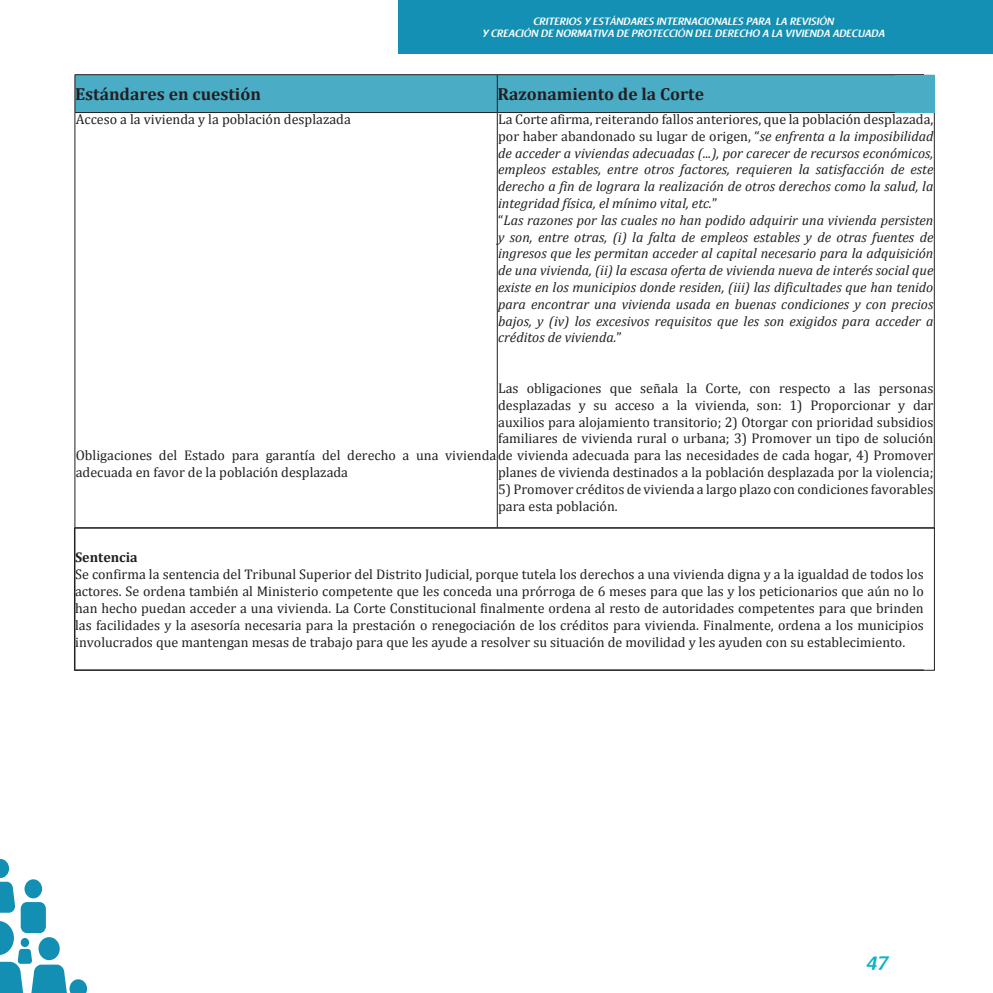
<style>
.page{position:relative;width:993px;height:993px;background:#fff}
.page>*{position:absolute;margin:0;border:0;box-sizing:border-box;transform-origin:0 0}
.t1{font:600 19.25px "Raspoutine";color:#0cb4c4}
.Table_Contents{font:700 17.5px "Cambria";color:#231f20}
.Table_Contents-2{font:14px/16.8px "Cambria";color:#231f20}
.Table_Contents-3{font:italic 14px/16.8px "Cambria";color:#231f20;text-align:justify}
.Table_Contents-4{font:700 14px "Cambria";color:#231f20}
.t2{font:600 10.5px/12.6px "Raspoutine";letter-spacing:.01em;color:#fff;text-align:center}
.s1{font-style:normal}
</style>
<div class="page">
<div style="left:398px;top:0;width:594px;height:54px;background:#1390b3"></div>
<div style="left:21px;top:901px;width:25px;height:31px;background:#128fb3;border-radius:6px"></div>
<div style="left:24px;top:879px;width:18px;height:19px;background:#128fb3;border-radius:50%"></div>
<svg style="left:0;top:859px;width:15px;height:53px"></svg>
<svg style="left:0;top:920px;width:87px;height:72px"></svg>
<hr style="left:75px;top:74px;width:422px;height:1px;background:#231f20">
<hr style="left:497px;top:74px;width:426px;height:1px;background:#231f20">
<hr style="left:74px;top:113px;width:1px;height:414px;background:#231f20">
<hr style="left:496px;top:113px;width:1px;height:414px;background:#231f20">
<hr style="left:933px;top:113px;width:1px;height:414px;background:#231f20">
<hr style="left:74px;top:112px;width:423px;height:1px;background:#231f20">
<div style="left:75px;top:75px;width:859px;height:38px;background:#4bacc6"></div>
<div style="left:74px;top:527px;width:860px;height:143px;border:1px solid #231f20"></div>
<div style="left:894px;top:75px;width:40px;height:37px;background:#4bacc6"></div>
<p class="t2" style="left:482px;top:15px;width:403px">CRITERIOS Y ESTÁNDARES INTERNACIONALES PARA LA REVISIÓN<br>Y CREACIÓN DE NORMATIVA DE PROTECCIÓN DEL DERECHO A LA VIVIENDA ADECUADA</p>
<p class="Table_Contents" style="left:75px;top:82px;width:187px">Estándares en cuestión</p>
<p class="Table_Contents" style="left:497px;top:82px;width:208px">Razonamiento de la Corte</p>
<p class="Table_Contents-2" style="left:76px;top:111px;width:276px">Acceso a la vivienda y la población desplazada</p>
<p class="Table_Contents-3" style="left:498px;top:110px;width:436px"><span class="s1">La Corte afirma, reiterando fallos anteriores, que la población desplazada, por haber abandonado su lugar de origen, “</span>se enfrenta a la imposibilidad de acceder a viviendas adecuadas (...), por carecer de recursos económicos, empleos estables, entre otros factores, requieren la satisfacción de este derecho a fin de lograra la realización de otros derechos como la salud, la integridad física, el mínimo vital, etc.<span class="s1">”</span></p>
<p class="Table_Contents-3" style="left:498px;top:211px;width:436px"><span class="s1">“</span>Las razones por las cuales no han podido adquirir una vivienda persisten y son, entre otras, (i) la falta de empleos estables y de otras fuentes de ingresos que les permitan acceder al capital necesario para la adquisición de una vivienda, (ii) la escasa oferta de vivienda nueva de interés social que existe en los municipios donde residen, (iii) las dificultades que han tenido para encontrar una vivienda usada en buenas condiciones y con precios bajos, y (iv) los excesivos requisitos que les son exigidos para acceder a créditos de vivienda.<span class="s1">”</span></p>
<p class="Table_Contents-2" style="left:498px;top:379px;width:436px;text-align:justify">Las obligaciones que señala la Corte, con respecto a las personas desplazadas y su acceso a la vivienda, son: 1) Proporcionar y dar auxilios para alojamiento transitorio; 2) Otorgar con prioridad subsidios familiares de vivienda rural o urbana; 3) Promover un tipo de solución</p>
<p class="Table_Contents-2" style="left:498px;top:463px;width:436px">planes de vivienda destinados a la población desplazada por la violencia;</p>
<p class="Table_Contents-2" style="left:498px;top:480px;width:436px">5) Promover créditos de vivienda a largo plazo con condiciones favorables para esta población.</p>
<p class="Table_Contents-2" style="left:76px;top:447px;width:858px">Obligaciones del Estado para garantía del derecho a una viviendade vivienda adecuada para las necesidades de cada hogar, 4) Promover adecuada en favor de la población desplazada</p>
<p class="Table_Contents-4" style="left:75px;top:547px;width:64px">Sentencia</p>
<p class="Table_Contents-2" style="left:75px;top:566px;width:849px;text-align:justify">Se confirma la sentencia del Tribunal Superior del Distrito Judicial, porque tutela los derechos a una vivienda digna y a la igualdad de todos los actores. Se ordena también al Ministerio competente que les conceda una prórroga de 6 meses para que las y los peticionarios que aún no lo han hecho puedan acceder a una vivienda. La Corte Constitucional finalmente ordena al resto de autoridades competentes para que brinden las facilidades y la asesoría necesaria para la prestación o renegociación de los créditos para vivienda. Finalmente, ordena a los municipios involucrados que mantengan mesas de trabajo para que les ayude a resolver su situación de movilidad y les ayuden con su establecimiento.</p>
<h1 class="t1" style="left:866px;top:952px;width:23px">47</h1>
</div>
